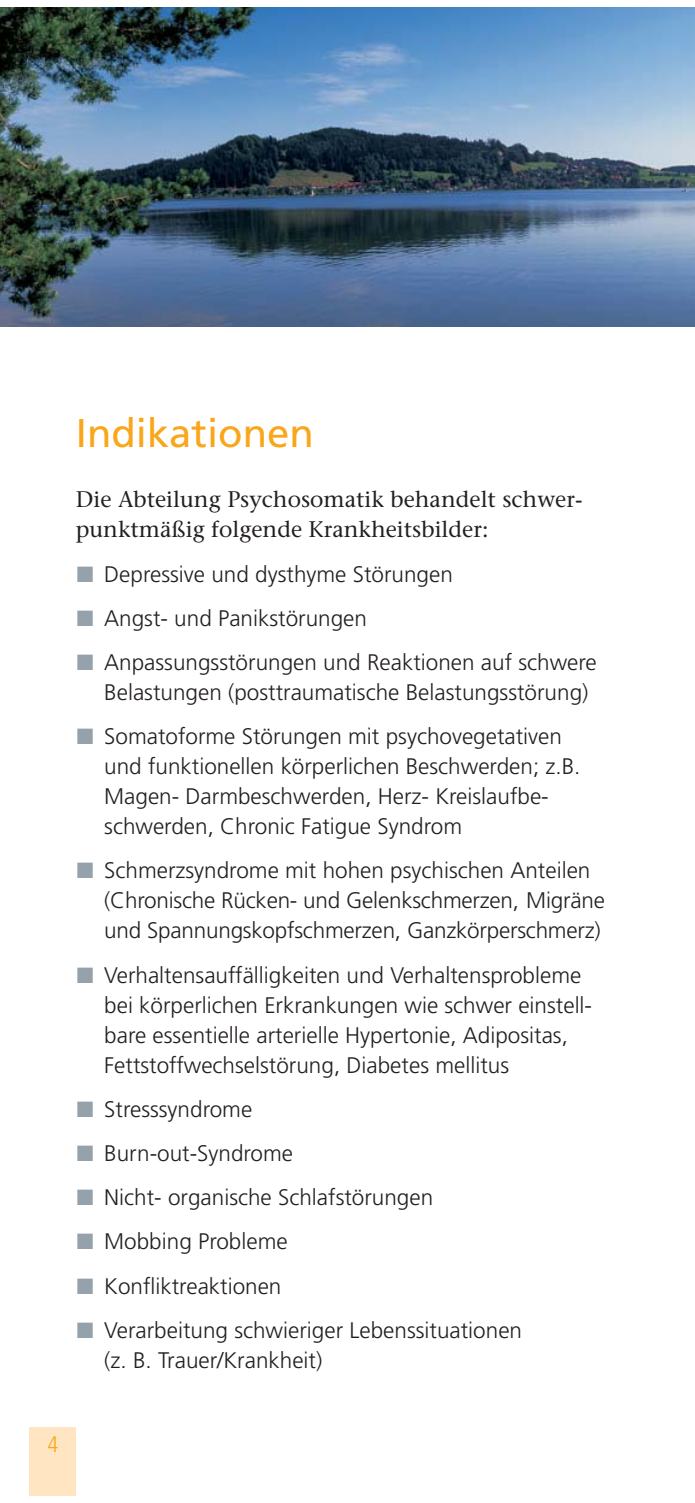
<style>
.page{position:relative;width:695px;height:1503px;background:#fff}
.page>*{position:absolute;margin:0;border:0;box-sizing:border-box;transform-origin:0 0}
.t1{font:40px "Frutiger";color:#faa61a}
.t2{font:300 22.5px/30px "Frutiger";color:#231f20}
.t3{font:22.5px/30px "Stone Serif";color:#231f20}
.t4{font:300 condensed 22.5px "Frutiger";color:#faa61a}
.s1{font-family:"European Pi Three";font-weight:400;color:#95a2ab}
</style>
<div class="page">
<div style="left:30px;top:1427px;width:46px;height:68px;background:#ffe5c1"></div>
<img style="left:0;top:7px;width:694px;height:319px">
<h1 class="t1" style="left:76px;top:414px;width:239px">Indikationen</h1>
<p class="t3" style="left:76px;top:486px;width:508px">Die Abteilung Psychosomatik behandelt schwer&shy;punktmäßig folgende Krankheitsbilder:</p>
<p class="t2" style="left:76px;top:560px;width:378px"><span class="s1">-</span> Depressive und dysthyme Störungen</p>
<p class="t2" style="left:76px;top:604px;width:292px"><span class="s1">-</span> Angst- und Panikstörungen</p>
<p class="t2" style="left:104px;top:648px;width:494px;text-indent:-28px"><span class="s1">-</span> Anpassungsstörungen und Reaktionen auf schwere<br>Belastungen (posttraumatische Belastungsstörung)</p>
<p class="t2" style="left:104px;top:722px;width:477px;text-indent:-28px"><span class="s1">-</span> Somatoforme Störungen mit psychovegetativen und funktionellen körperlichen Beschwerden; z.B.<br>Magen- Darmbeschwerden, Herz- Kreislaufbe&shy;schwerden, Chronic Fatigue Syndrom</p>
<p class="t2" style="left:104px;top:856px;width:502px;text-indent:-28px"><span class="s1">-</span> Schmerzsyndrome mit hohen psychischen Anteilen (Chronische Rücken- und Gelenkschmerzen, Migräne und Spannungskopfschmerzen, Ganzkörperschmerz)</p>
<p class="t2" style="left:104px;top:961px;width:489px;text-indent:-28px"><span class="s1">-</span> Verhaltensauffälligkeiten und Verhaltensprobleme bei körperlichen Erkrankungen wie schwer einstell&shy;bare essentielle arterielle Hypertonie, Adipositas, Fettstoffwechselstörung, Diabetes mellitus</p>
<p class="t2" style="left:76px;top:1095px;width:178px"><span class="s1">-</span> Stresssyndrome</p>
<p class="t2" style="left:76px;top:1139px;width:219px"><span class="s1">-</span> Burn-out-Syndrome</p>
<p class="t2" style="left:76px;top:1183px;width:359px"><span class="s1">-</span> Nicht- organische Schlafstörungen</p>
<p class="t2" style="left:76px;top:1227px;width:213px"><span class="s1">-</span> Mobbing Probleme</p>
<p class="t2" style="left:76px;top:1271px;width:207px"><span class="s1">-</span> Konfliktreaktionen</p>
<p class="t2" style="left:104px;top:1316px;width:419px;text-indent:-28px"><span class="s1">-</span> Verarbeitung schwieriger Lebenssituationen (z. B. Trauer/Krankheit)</p>
<p class="t4" style="left:47px;top:1432px;width:12px">4</p>
</div>
